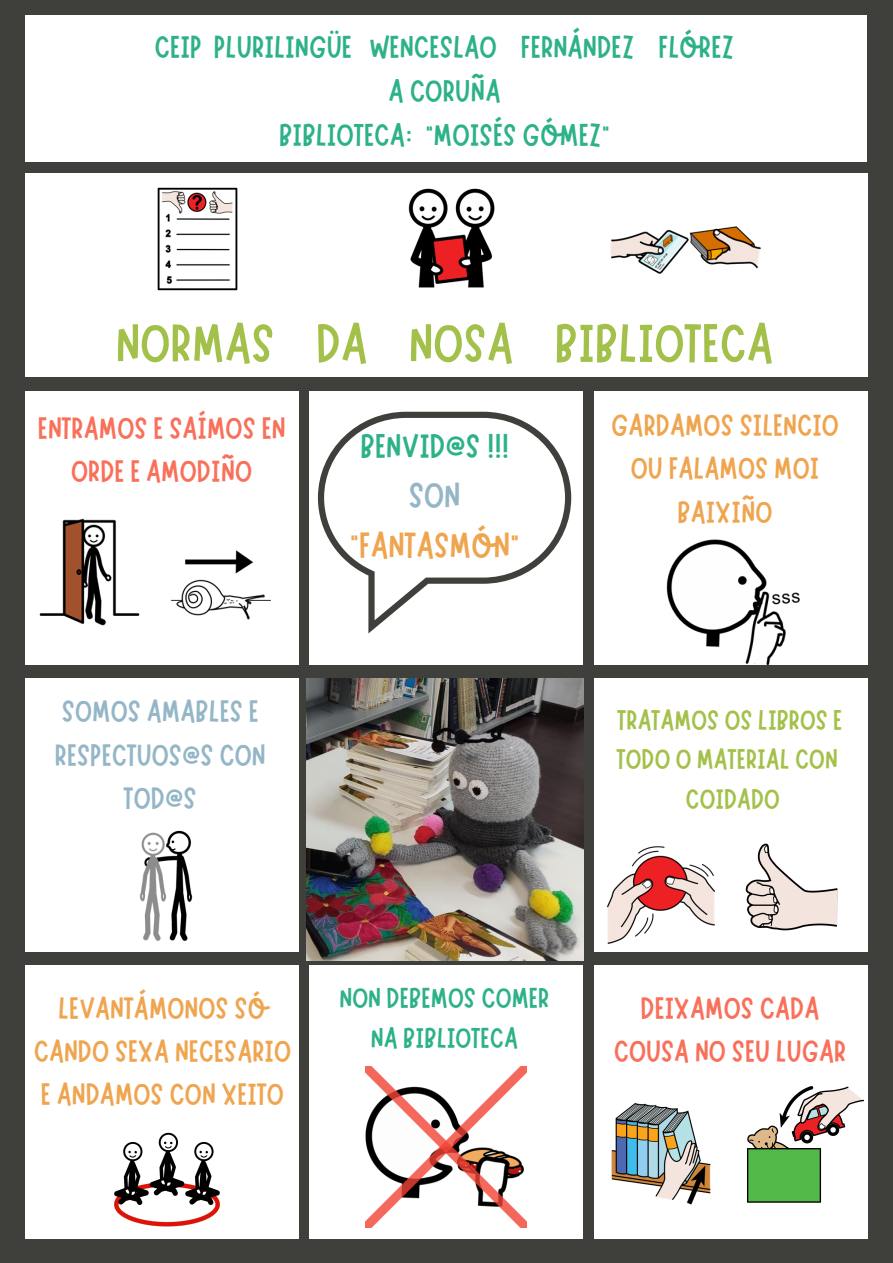
<style>
.page{position:relative;width:893px;height:1263px;background:#3f3f3c}
.page>*{position:absolute;margin:0;border:0;box-sizing:border-box;transform-origin:0 0}
.t1{font:54.75px "Marykate";color:#a3c14a}
.t2{font:36.45px "Marykate";color:#efa54f}
.t3{font:36.45px "Marykate";color:#94b6c7}
.t4{font:34.2px "Marykate";color:#2db189}
.t5{font:31.58px/43.9px "Marykate";color:#2db189;text-align:center}
.t6{font:30.97px/43.3px "Marykate";color:#efa54f;text-align:center}
.t7{font:30.97px/43.3px "Marykate";color:#f9705a;text-align:center}
.t8{font:30.97px/43.3px "Marykate";color:#94b6c7;text-align:center}
.t9{font:28.8px/40.3px "Marykate";color:#2db189;text-align:center}
.t10{font:28.5px/39.9px "Marykate";color:#a3c14a;text-align:center}
</style>
<div class="page">
<div style="left:26px;top:391px;width:273px;height:274px;background:#fff"></div>
<div style="left:309px;top:391px;width:274px;height:274px;background:#fff"></div>
<div style="left:594px;top:391px;width:274px;height:274px;background:#fff"></div>
<div style="left:26px;top:678px;width:273px;height:274px;background:#fff"></div>
<div style="left:594px;top:678px;width:274px;height:274px;background:#fff"></div>
<div style="left:26px;top:965px;width:273px;height:273px;background:#fff"></div>
<div style="left:309px;top:965px;width:274px;height:273px;background:#fff"></div>
<div style="left:594px;top:965px;width:274px;height:273px;background:#fff"></div>
<div style="left:26px;top:173px;width:842px;height:204px;background:#fff"></div>
<div style="left:26px;top:15px;width:841px;height:147px;background:#fff"></div>
<img style="left:157px;top:187px;width:81px;height:104px">
<img style="left:408px;top:188px;width:87px;height:100px">
<img style="left:610px;top:226px;width:151px;height:48px">
<img style="left:306px;top:679px;width:277px;height:281px">
<img style="left:39px;top:518px;width:101px;height:107px">
<img style="left:171px;top:550px;width:100px;height:70px">
<img style="left:666px;top:539px;width:134px;height:127px">
<img style="left:139px;top:830px;width:54px;height:111px">
<img style="left:607px;top:846px;width:108px;height:98px">
<img style="left:745px;top:843px;width:93px;height:88px">
<img style="left:114px;top:1132px;width:106px;height:95px">
<img style="left:366px;top:1067px;width:160px;height:160px">
<img style="left:611px;top:1103px;width:100px;height:102px">
<img style="left:747px;top:1086px;width:117px;height:117px">
<svg style="left:368px;top:584px;width:60px;height:49px"></svg>
<svg style="left:318px;top:412px;width:253px;height:172px"></svg>
<p class="t5" style="left:155px;top:22px;width:581px">CEIP PLURILINGÜE WENCESLAO FERNÁNDEZ FLÓREZ<br>A CORUÑA<br>BIBLIOTECA: "MOISÉS GÓMEZ"</p>
<h1 class="t1" style="left:116px;top:308px;width:659px">NORMAS DA NOSA BIBLIOTECA</h1>
<p class="t7" style="left:38px;top:403px;width:249px">ENTRAMOS E SAÍMOS EN<br>ORDE E AMODIÑO</p>
<p class="t4" style="left:360px;top:423px;width:150px">BENVID@S !!!</p>
<p class="t3" style="left:409px;top:471px;width:53px">SON</p>
<p class="t2" style="left:350px;top:522px;width:171px">"FANTASMÓN"</p>
<p class="t6" style="left:611px;top:400px;width:229px">GARDAMOS SILENCIO<br>OU FALAMOS MOI<br>BAIXIÑO</p>
<p class="t8" style="left:55px;top:687px;width:212px">SOMOS AMABLES E<br>RESPECTUOS@S CON<br>TOD@S</p>
<p class="t10" style="left:617px;top:697px;width:227px">TRATAMOS OS LIBROS E<br>TODO O MATERIAL CON<br>COIDADO</p>
<p class="t9" style="left:339px;top:975px;width:211px">NON DEBEMOS COMER<br>NA BIBLIOTECA</p>
<p class="t6" style="left:34px;top:983px;width:259px">LEVANTÁMONOS SÓ<br>CANDO SEXA NECESARIO<br>E ANDAMOS CON XEITO</p>
<p class="t7" style="left:614px;top:983px;width:234px">DEIXAMOS CADA<br>COUSA NO SEU LUGAR</p>
</div>
